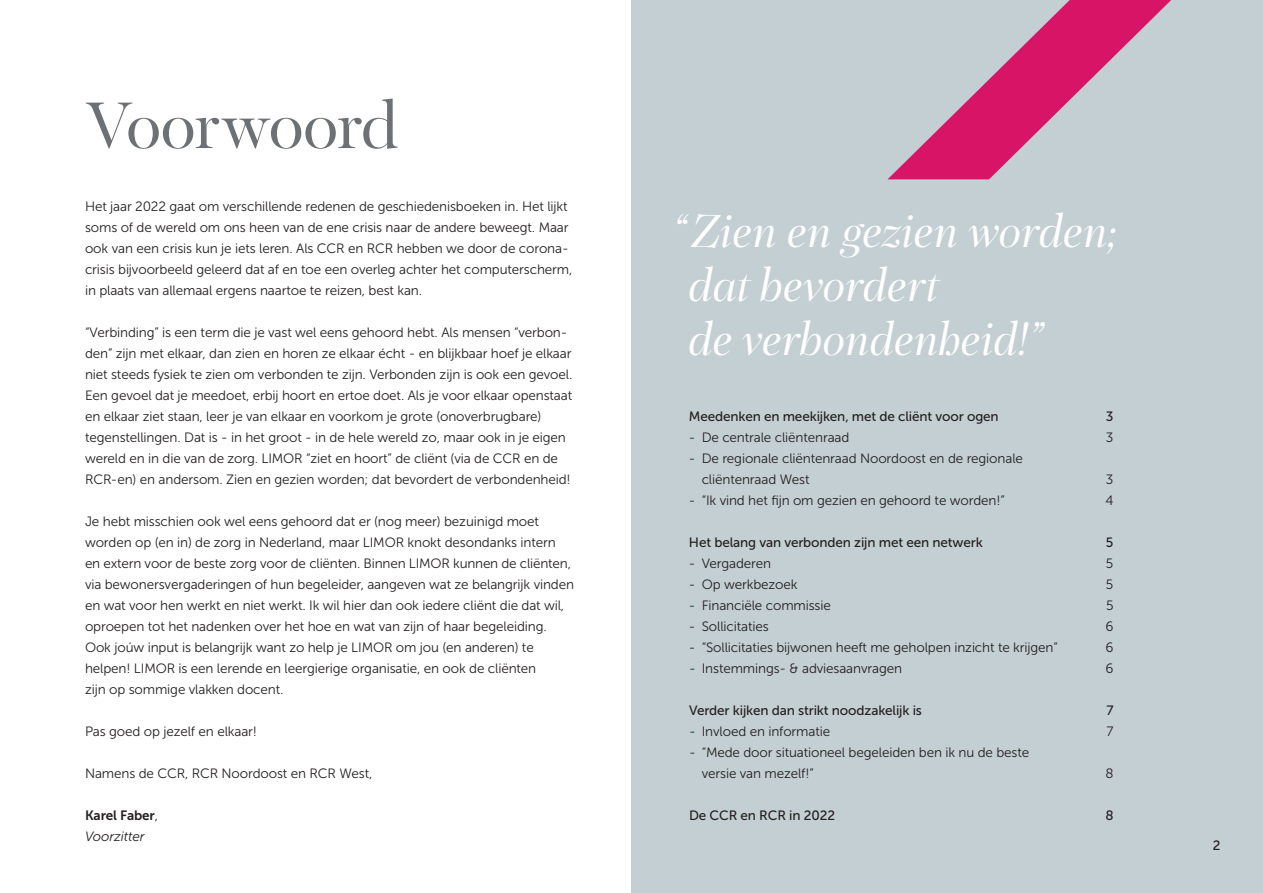
<style>
.page{position:relative;width:1263px;height:893px;background:#fff}
.page>*{position:absolute;margin:0;border:0;box-sizing:border-box;transform-origin:0 0}
.t1{font:67.5px "PF Regal Display Pro";letter-spacing:-.025em;color:#6d7175}
.t2{font:italic 47.55px/54.3px "PF Regal Display Pro";letter-spacing:-.005em;color:#fff}
.t3{font:13.5px/21px "Museo Sans 300";letter-spacing:-.01em;color:#231f20}
.t4{font:13.5px "Museo Sans 500";letter-spacing:-.01em;color:#231f20}
.t5{font:13.5px "Museo Sans 700";letter-spacing:-.01em;color:#231f20}
.t6{font:italic 13.5px "Museo Sans 300";letter-spacing:-.01em;color:#231f20}
.s1{font-family:"Museo Sans 300"}
</style>
<div class="page">
<div style="left:631px;top:0;width:632px;height:893px;background:#c4cfd4"></div>
<svg style="left:888px;top:0;width:283px;height:179px"></svg>
<h1 class="t1" style="left:85px;top:87px;width:315px">Voorwoord</h1>
<p class="t3" style="left:85px;top:196px;width:489px">Het jaar 2022 gaat om verschillende redenen de geschiedenisboeken in. Het lijkt soms of de wereld om ons heen van de ene crisis naar de andere beweegt. Maar ook van een crisis kun je iets leren. Als CCR en RCR hebben we door de corona&shy;crisis bijvoorbeeld geleerd dat af en toe een overleg achter het computerscherm, in plaats van allemaal ergens naartoe te reizen, best kan.</p>
<p class="t3" style="left:85px;top:322px;width:489px">“Verbinding” is een term die je vast wel eens gehoord hebt. Als mensen “verbon&shy;den” zijn met elkaar, dan zien en horen ze elkaar écht - en blijkbaar hoef je elkaar niet steeds fysiek te zien om verbonden te zijn. Verbonden zijn is ook een gevoel.<br>Een gevoel dat je meedoet, erbij hoort en ertoe doet. Als je voor elkaar openstaat en elkaar ziet staan, leer je van elkaar en voorkom je grote (onoverbrugbare) tegenstellingen. Dat is - in het groot - in de hele wereld zo, maar ook in je eigen wereld en in die van de zorg. LIMOR “ziet en hoort” de cliënt (via de CCR en de RCR-en) en andersom. Zien en gezien worden; dat bevordert de verbondenheid!</p>
<p class="t3" style="left:85px;top:511px;width:490px">Je hebt misschien ook wel eens gehoord dat er (nog meer) bezuinigd moet worden op (en in) de zorg in Nederland, maar LIMOR knokt desondanks intern en extern voor de beste zorg voor de cliënten. Binnen LIMOR kunnen de cliënten, via bewonersvergaderingen of hun begeleider, aangeven wat ze belangrijk vinden en wat voor hen werkt en niet werkt. Ik wil hier dan ook iedere cliënt die dat wil, oproepen tot het nadenken over het hoe en wat van zijn of haar begeleiding.<br>Ook joúw input is belangrijk want zo help je LIMOR om jou (en anderen) te helpen! LIMOR is een lerende en leergierige organisatie, en ook de cliënten<br>zijn op sommige vlakken docent.</p>
<p class="t3" style="left:85px;top:721px;width:173px">Pas goed op jezelf en elkaar!</p>
<p class="t3" style="left:85px;top:763px;width:289px">Namens de CCR, RCR Noordoost en RCR West,</p>
<p class="t5" style="left:85px;top:808px;width:74px">Karel Faber<span class="s1">,</span></p>
<p class="t6" style="left:85px;top:829px;width:61px">Voorzitter</p>
<h2 class="t2" style="left:688px;top:204px;width:430px;text-indent:-15px">“Zien en gezien worden; dat bevordert<br>de verbondenheid!”</h2>
<p class="t4" style="left:689px;top:409px;width:311px">Meedenken en meekijken, met de cliënt voor ogen</p>
<p class="t4" style="left:1106px;top:409px;width:9px">3</p>
<p class="t3" style="left:689px;top:427px;width:162px">- De centrale cliëntenraad</p>
<p class="t3" style="left:1106px;top:427px;width:9px">3</p>
<p class="t3" style="left:702px;top:448px;width:323px;text-indent:-13px">- De regionale cliëntenraad Noordoost en de regionale cliëntenraad West</p>
<p class="t3" style="left:1106px;top:469px;width:9px">3</p>
<p class="t3" style="left:689px;top:490px;width:317px">- “Ik vind het fijn om gezien en gehoord te worden!”</p>
<p class="t3" style="left:1105px;top:490px;width:10px">4</p>
<p class="t4" style="left:689px;top:535px;width:295px">Het belang van verbonden zijn met een netwerk</p>
<p class="t4" style="left:1106px;top:535px;width:9px">5</p>
<p class="t3" style="left:689px;top:553px;width:84px">- Vergaderen</p>
<p class="t3" style="left:1106px;top:553px;width:9px">5</p>
<p class="t3" style="left:689px;top:574px;width:110px">- Op werkbezoek</p>
<p class="t3" style="left:1106px;top:574px;width:9px">5</p>
<p class="t3" style="left:689px;top:595px;width:143px">- Financiële commissie</p>
<p class="t3" style="left:1106px;top:595px;width:9px">5</p>
<p class="t3" style="left:689px;top:616px;width:81px">- Sollicitaties</p>
<p class="t3" style="left:1105px;top:616px;width:10px">6</p>
<p class="t3" style="left:689px;top:637px;width:370px">- “Sollicitaties bijwonen heeft me geholpen inzicht te krijgen”</p>
<p class="t3" style="left:1105px;top:637px;width:10px">6</p>
<p class="t3" style="left:689px;top:658px;width:215px">- Instemmings- &amp; adviesaanvragen</p>
<p class="t3" style="left:1105px;top:658px;width:10px">6</p>
<p class="t4" style="left:689px;top:703px;width:234px">Verder kijken dan strikt noodzakelijk is</p>
<p class="t4" style="left:1106px;top:703px;width:9px">7</p>
<p class="t3" style="left:689px;top:721px;width:143px">- Invloed en informatie</p>
<p class="t3" style="left:1106px;top:721px;width:9px">7</p>
<p class="t3" style="left:702px;top:742px;width:329px;text-indent:-13px">- “Mede door situationeel begeleiden ben ik nu de beste versie van mezelf!”</p>
<p class="t3" style="left:1105px;top:763px;width:10px">8</p>
<p class="t4" style="left:689px;top:808px;width:148px">De CCR en RCR in 2022</p>
<p class="t4" style="left:1105px;top:808px;width:10px">8</p>
<p class="t4" style="left:1213px;top:838px;width:9px">2</p>
</div>
